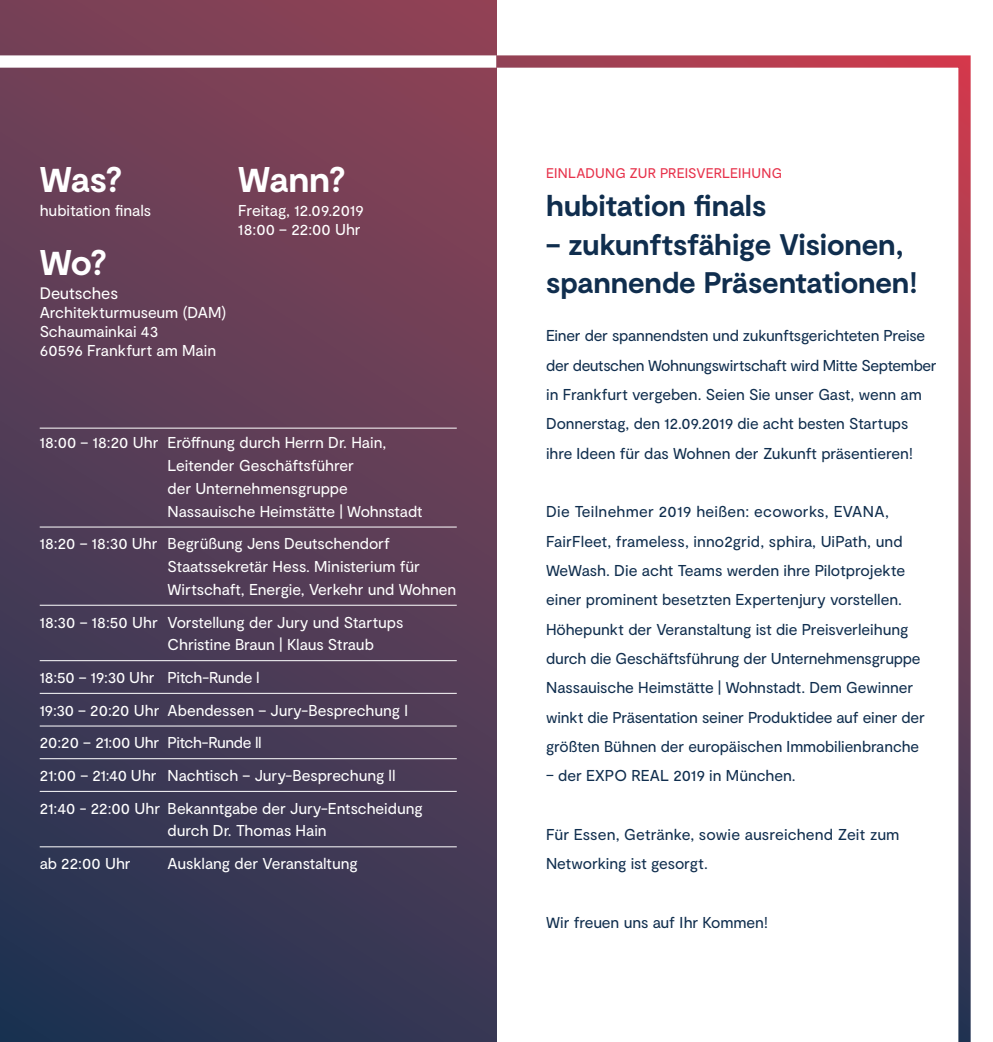
<style>
.page{position:relative;width:993px;height:1042px;background:#fff}
.page>*{position:absolute;margin:0;border:0;box-sizing:border-box;transform-origin:0 0}
.t1{font:700 35.7px "Moderat";letter-spacing:-.02em;color:#fff}
.t2{font:700 29.75px/38.5px "Moderat";letter-spacing:-.01em;color:#102e4e}
.t3{font:16.62px "Moderat";letter-spacing:-.005em;color:#fff}
.t4{font:15.75px/29.4px "Moderat";letter-spacing:-.01em;color:#102e4e}
.t5{font:15.75px/22.8px "Moderat";letter-spacing:-.005em;color:#fff}
.t6{font:14px "Moderat";letter-spacing:.01em;color:#e7324b}
</style>
<div class="page">
<div style="left:0;top:0;width:496px;height:1042px;background:linear-gradient(to bottom,#844357,#293655)"></div>
<div style="left:0;top:55px;width:496px;height:13px;background:#fff"></div>
<svg style="left:484px;top:49px;width:487px;height:993px"></svg>
<hr style="left:40px;top:428px;width:416px;height:1px;background:#fff">
<hr style="left:40px;top:526px;width:416px;height:1px;background:#fff">
<hr style="left:40px;top:605px;width:416px;height:1px;background:#fff">
<hr style="left:40px;top:660px;width:416px;height:1px;background:#fff">
<hr style="left:40px;top:693px;width:416px;height:1px;background:#fff">
<hr style="left:40px;top:725px;width:416px;height:1px;background:#fff">
<hr style="left:40px;top:758px;width:416px;height:1px;background:#fff">
<hr style="left:40px;top:791px;width:416px;height:1px;background:#fff">
<hr style="left:40px;top:846px;width:416px;height:1px;background:#fff">
<h1 class="t1" style="left:40px;top:157px;width:84px">Was?</h1>
<p class="t5" style="left:40px;top:199px;width:113px">hubitation finals</p>
<h1 class="t1" style="left:40px;top:240px;width:69px">Wo?</h1>
<p class="t3" style="left:40px;top:283px;width:80px">Deutsches</p>
<p class="t5" style="left:40px;top:303px;width:188px;line-height:19.1px">Architekturmuseum (DAM)<br>Schaumainkai 43<br>60596 Frankfurt am Main</p>
<h1 class="t1" style="left:238px;top:157px;width:109px">Wann?</h1>
<p class="t5" style="left:238px;top:201px;width:127px;line-height:19.1px">Freitag, 12.09.2019<br>18:00 – 22:00 Uhr</p>
<p class="t5" style="left:167px;top:432px;width:256px;text-indent:-128px">18:00 – 18:20 Uhr Eröffnung durch Herrn Dr. Hain, Leitender Geschäftsführer<br>der Unternehmensgruppe Nassauische Heimstätte | Wohnstadt</p>
<p class="t5" style="left:167px;top:533px;width:290px;text-indent:-128px">18:20 – 18:30 Uhr Begrüßung Jens Deutschendorf<br>Staatssekretär Hess. Ministerium für<br>Wirtschaft, Energie, Verkehr und Wohnen</p>
<p class="t5" style="left:167px;top:611px;width:237px;text-indent:-128px">18:30 – 18:50 Uhr Vorstellung der Jury und Startups<br>Christine Braun | Klaus Straub</p>
<p class="t5" style="left:40px;top:661px;width:384px;line-height:32.7px">18:50 – 19:30 Uhr Pitch-Runde l<br>19:30 – 20:20 Uhr Abendessen – Jury-Besprechung l 20:20 – 21:00 Uhr Pitch-Runde ll<br>21:00 – 21:40 Uhr Nachtisch – Jury-Besprechung ll 21:40 - 22:00 Uhr Bekanntgabe der Jury-Entscheidung</p>
<p class="t5" style="left:167px;top:820px;width:161px">durch Dr. Thomas Hain</p>
<p class="t5" style="left:40px;top:852px;width:93px">ab 22:00 Uhr</p>
<p class="t5" style="left:167px;top:852px;width:192px">Ausklang der Veranstaltung</p>
<p class="t6" style="left:546px;top:164px;width:237px">EINLADUNG ZUR PREISVERLEIHUNG</p>
<h2 class="t2" style="left:546px;top:188px;width:221px">hubitation finals</h2>
<h2 class="t2" style="left:546px;top:226px;width:372px">– zukunftsfähige Visionen, spannende Präsentationen!</h2>
<p class="t4" style="left:546px;top:321px;width:392px">Einer der spannendsten und zukunftsgerichteten Preise der deutschen Wohnungswirtschaft wird Mitte September in Frankfurt vergeben. Seien Sie unser Gast, wenn am Donnerstag, den 12.09.2019 die acht besten Startups ihre Ideen für das Wohnen der Zukunft präsentieren!</p>
<p class="t4" style="left:546px;top:497px;width:380px">Die Teilnehmer 2019 heißen: ecoworks, EVANA, FairFleet, frameless, inno2grid, sphira, UiPath, und WeWash. Die acht Teams werden ihre Pilotprojekte einer prominent besetzten Expertenjury vorstellen.<br>Höhepunkt der Veranstaltung ist die Preisverleihung durch die Geschäftsführung der Unternehmensgruppe Nassauische Heimstätte | Wohnstadt. Dem Gewinner winkt die Präsentation seiner Produktidee auf einer der größten Bühnen der europäischen Immobilienbranche</p>
<p class="t4" style="left:546px;top:761px;width:251px">– der EXPO REAL 2019 in München.</p>
<p class="t4" style="left:546px;top:820px;width:355px">Für Essen, Getränke, sowie ausreichend Zeit zum<br>Networking ist gesorgt.</p>
<p class="t4" style="left:546px;top:908px;width:223px">Wir freuen uns auf Ihr Kommen!</p>
</div>
